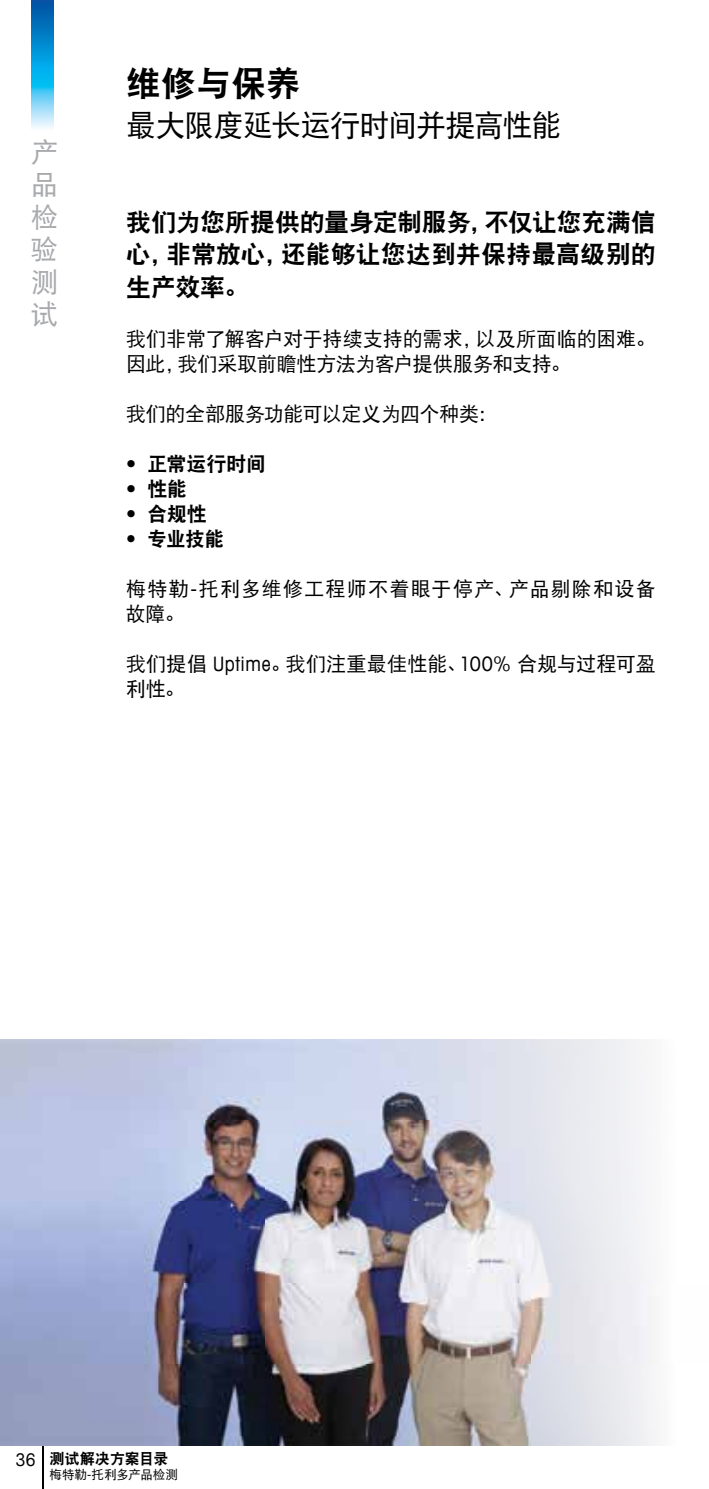
<style>
.page{position:relative;width:709px;height:1489px;background:#fff}
.page>*{position:absolute;margin:0;border:0;box-sizing:border-box;transform-origin:0 0}
.t1{font:35px "DFP Hei W9";color:#000}
.t2{font:30px "DFP Hei W5";letter-spacing:-.03em;color:#000}
.t3{font:27.5px/32.5px "DFP Hei W5";color:#a7a9ac;text-align:justify}
.t4{font:25px/32.5px "DFP Hei W9";letter-spacing:-.01em;color:#000;text-align:justify}
.t5{font:20px/25px "DFP Hei W5";letter-spacing:-.005em;color:#000}
.t6{font:20px/25px "DFP Hei W5";letter-spacing:.06em;color:#000}
.t7{font:20px "DFP Hei W9";letter-spacing:-.015em;color:#000}
.t8{font:15px "DFP Hei W9";letter-spacing:-.01em;color:#000}
.t9{font:12.5px "DFP Hei W5";letter-spacing:-.01em;color:#000}
.s1{font-family:"Avant Garde Com";font-weight:700;font-stretch:condensed}
.s2{font-family:"Avant Garde Com";font-stretch:condensed}
.s3{font-family:"Avant Garde Com";font-stretch:condensed;font-size:17.5px}
</style>
<div class="page">
<hr style="left:42px;top:1446px;width:1px;height:42px;background:#000">
<img style="left:32px;top:0;width:21px;height:128px">
<img style="left:0;top:1039px;width:655px;height:406px">
<h3 class="t3" style="left:31px;top:135px;width:29px">产品检验测试</h3>
<h1 class="t1" style="left:126px;top:65px;width:176px">维修与保养</h1>
<h2 class="t2" style="left:126px;top:109px;width:437px">最大限度延长运行时间并提高性能</h2>
<p class="t4" style="left:126px;top:205px;width:531px">我们为您所提供的量身定制服务，不仅让您充满信心，非常放心，还能够让您达到并保持最高级别的生产效率。</p>
<p class="t5" style="left:126px;top:326px;width:531px">我们非常了解客户对于持续支持的需求，以及所面临的困难。因此，我们采取前瞻性方法为客户提供服务和支持。</p>
<p class="t5" style="left:126px;top:401px;width:373px">我们的全部服务功能可以定义为四个种类：</p>
<p class="t7" style="left:126px;top:453px;width:141px"><span class="s1">•</span> 正常运行时间</p>
<p class="t7" style="left:126px;top:478px;width:63px"><span class="s1">•</span> 性能</p>
<p class="t7" style="left:126px;top:503px;width:82px"><span class="s1">•</span> 合规性</p>
<p class="t7" style="left:126px;top:528px;width:100px"><span class="s1">•</span> 专业技能</p>
<p class="t6" style="left:126px;top:576px;width:531px">梅特勒<span class="s2">-</span>托利多维修工程师不着眼于停产、产品剔除和设备故障。</p>
<p class="t5" style="left:126px;top:651px;width:531px">我们提倡 <span class="s2">Uptime</span>。我们注重最佳性能、<span class="s2">100%</span> 合规与过程可盈利性。</p>
<p class="t8" style="left:16px;top:1450px;width:154px"><span class="s3">36</span> 测试解决方案目录</p>
<p class="t9" style="left:50px;top:1467px;width:130px">梅特勒<span class="s2">-</span>托利多产品检测</p>
</div>
